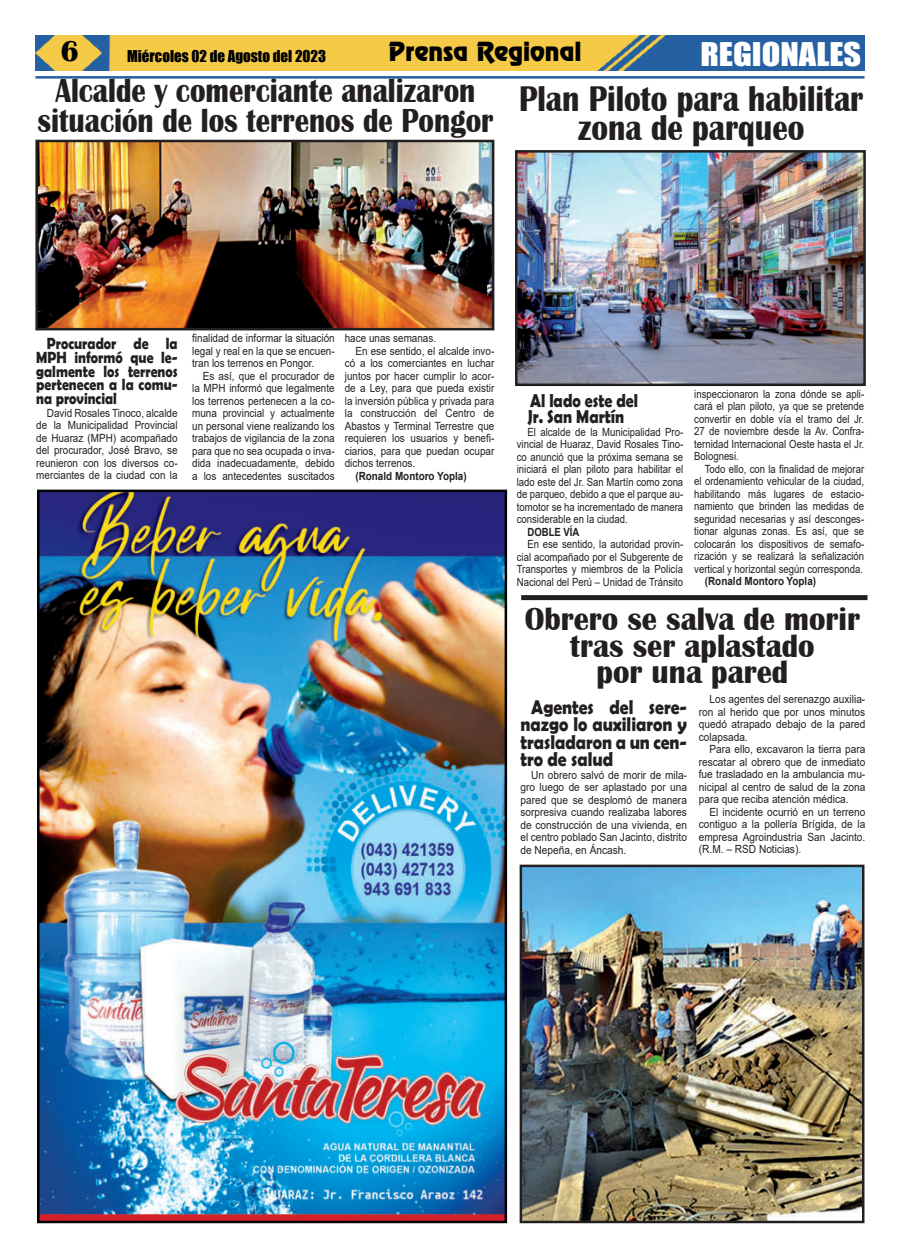
<style>
.page{position:relative;width:900px;height:1258px;background:#fff}
.page>*{position:absolute;margin:0;border:0;box-sizing:border-box;transform-origin:0 0}
.t1{font:700 36.75px/28.8px "Britannic";color:#231f20;text-align:center;scale:.84 1}
.t2{font:700 34.25px/30px "Britannic";color:#231f20;text-align:center;scale:.84 1}
.t3{font:700 33.12px/26.2px "Britannic";color:#231f20;text-align:center;scale:.92 1}
.t4{font:30px "Impact";color:#fff;scale:1.14 1}
.t5{font:700 30px "Britannic";color:#000}
.t6{font:23.75px "Renfrew Normal";color:#000}
.t7{font:700 20px/17.5px "Berlin Sans FB Demi";color:#231f20;text-align:justify;scale:.88 1}
.t8{font:700 18.75px/16.2px "Berlin Sans FB Demi";color:#231f20;scale:.85 1}
.t9{font:700 16.25px/13.8px "Berlin Sans FB Demi";color:#231f20;text-align:justify;scale:.85 1}
.t10{font:15px "Impact";color:#000}
.t11{font:11.25px/12.5px "Arial";color:#231f20;text-align:justify;scale:.85 1}
.t12{font:11.25px/12.5px "Arial";color:#231f20;text-align:justify;scale:.88 1}
.t13{font:11.25px/12.5px "Arial";color:#231f20;text-align:justify;scale:.9 1}
.t14{font:700 11.25px "Arial";color:#231f20;scale:.88 1}
.t15{font:700 11.25px "Arial";color:#231f20;scale:.85 1}
</style>
<div class="page">
<img style="left:35px;top:35px;width:830px;height:36px">
<hr style="left:35px;top:76px;width:830px;height:3px;background:#2361a2">
<img style="left:39px;top:144px;width:451px;height:182px">
<div style="left:35px;top:140px;width:459px;height:190px;border:3px solid #231f20"></div>
<img style="left:519px;top:154px;width:343px;height:228px">
<div style="left:515px;top:150px;width:351px;height:236px;border:3px solid #231f20"></div>
<div style="left:521px;top:595px;width:347px;height:5px;background:#231f20"></div>
<img style="left:524px;top:869px;width:336px;height:350px">
<div style="left:520px;top:865px;width:344px;height:358px;border:3px solid #231f20"></div>
<img style="left:41px;top:494px;width:462px;height:725px">
<div style="left:37px;top:490px;width:470px;height:733px;border:3px solid #000"></div>
<h3 class="t5" style="left:61px;top:41px;width:20px">6</h3>
<h3 class="t10" style="left:127px;top:49px;width:201px">Miércoles 02 de Agosto del 2023</h3>
<h3 class="t6" style="left:389px;top:41px;width:194px">Prensa Regional</h3>
<h3 class="t4" style="left:700px;top:40px;width:143px">REGIONALES</h3>
<h2 class="t2" style="left:38px;top:79px;width:544px">Alcalde y comerciante analizaron situación de los terrenos de Pongor</h2>
<h1 class="t1" style="left:519px;top:88px;width:411px">Plan Piloto para habilitar zona de parqueo</h1>
<h3 class="t9" style="left:36px;top:337px;width:168px;text-indent:11px">Procurador de la MPH informó que le&shy;galmente los terrenos pertenecen a la comu&shy;na provincial</h3>
<p class="t12" style="left:36px;top:407px;width:162px;text-indent:11px">David Rosales Tinoco, alcalde de la Municipalidad Provincial de Huaraz (MPH) acompañado del procurador, José Bravo, se reunieron con los diversos co&shy;merciantes de la ciudad con la</p>
<p class="t12" style="left:192px;top:332px;width:163px">finalidad de informar la situación legal y real en la que se encuen&shy;tran los terrenos en Pongor.</p>
<p class="t12" style="left:192px;top:370px;width:163px;text-indent:11px">Es así, que el procurador de la MPH informó que legalmente los terrenos pertenecen a la co&shy;muna provincial y actualmente un personal viene realizando los trabajos de vigilancia de la zona para que no sea ocupada o inva&shy;dida inadecuadamente, debido a los antecedentes suscitados</p>
<p class="t12" style="left:345px;top:333px;width:105px">hace unas semanas.</p>
<p class="t12" style="left:355px;top:345px;width:159px">En ese sentido, el alcalde invo-</p>
<p class="t12" style="left:345px;top:358px;width:171px">có a los comerciantes en luchar</p>
<p class="t12" style="left:345px;top:370px;width:171px">juntos por hacer cumplir lo acor-</p>
<p class="t12" style="left:345px;top:383px;width:171px">de a Ley, para que pueda existir</p>
<p class="t12" style="left:345px;top:395px;width:171px">la inversión pública y privada para</p>
<p class="t12" style="left:345px;top:407px;width:171px">la construcción del Centro de</p>
<p class="t12" style="left:345px;top:420px;width:171px">Abastos y Terminal Terrestre que</p>
<p class="t12" style="left:345px;top:432px;width:171px">requieren los usuarios y benefi-</p>
<p class="t12" style="left:345px;top:445px;width:171px">ciarios, para que puedan ocupar</p>
<p class="t12" style="left:345px;top:458px;width:82px">dichos terrenos.</p>
<p class="t14" style="left:355px;top:471px;width:128px">(Ronald Montoro Yopla)</p>
<p class="t11" style="left:694px;top:389px;width:202px">inspeccionaron la zona dónde se apli&shy;cará el plan piloto, ya que se pretende convertir en doble vía el tramo del Jr.<br>27 de noviembre desde la Av. Confra&shy;ternidad Internacional Oeste hasta el Jr.<br>Bolognesi.</p>
<p class="t11" style="left:694px;top:462px;width:202px;text-indent:11px">Todo ello, con la finalidad de mejorar el ordenamiento vehicular de la ciudad, habilitando más lugares de estacio&shy;namiento que brinden las medidas de seguridad necesarias y así desconges&shy;tionar algunas zonas. Es así, que se colocarán los dispositivos de semafo&shy;rización y se realizará la señalización vertical y horizontal según corresponda.</p>
<p class="t14" style="left:705px;top:577px;width:128px">(Ronald Montoro Yopla)</p>
<h3 class="t3" style="left:525px;top:609px;width:366px">Obrero se salva de morir tras ser aplastado<br>por una pared</h3>
<h3 class="t7" style="left:521px;top:699px;width:191px;text-indent:11px">Agentes del sere&shy;nazgo lo auxiliaron y trasladaron a un cen&shy;tro de salud</h3>
<p class="t13" style="left:521px;top:769px;width:187px;text-indent:11px">Un obrero salvó de morir de mila&shy;gro luego de ser aplastado por una pared que se desplomó de manera sorpresiva cuando realizaba labores de construcción de una vivienda, en el centro poblado San Jacinto, distrito de Nepeña, en Áncash.</p>
<h3 class="t8" style="left:527px;top:393px;width:132px">Al lado este del<br>Jr. San Martín</h3>
<p class="t11" style="left:517px;top:426px;width:197px;text-indent:11px">El alcalde de la Municipalidad Pro&shy;vincial de Huaraz, David Rosales Tino&shy;co anunció que la próxima semana se iniciará el plan piloto para habilitar el lado este del Jr. San Martín como zona de parqueo, debido a que el parque au&shy;tomotor se ha incrementado de manera considerable en la ciudad.</p>
<p class="t15" style="left:527px;top:527px;width:63px">DOBLE VÍA</p>
<p class="t11" style="left:517px;top:539px;width:197px;text-indent:11px">En ese sentido, la autoridad provin&shy;cial acompañado por el Subgerente de Transportes y miembros de la Policía Nacional del Perú – Unidad de Tránsito</p>
<p class="t13" style="left:699px;top:694px;width:187px;text-indent:11px">Los agentes del serenazgo auxilia&shy;ron al herido que por unos minutos quedó atrapado debajo de la pared colapsada.</p>
<p class="t13" style="left:699px;top:744px;width:187px;text-indent:11px">Para ello, excavaron la tierra para rescatar al obrero que de inmediato fue trasladado en la ambulancia mu&shy;nicipal al centro de salud de la zona para que reciba atención médica.</p>
<p class="t13" style="left:699px;top:807px;width:187px;text-indent:11px">El incidente ocurrió en un terreno contiguo a la pollería Brígida, de la empresa Agroindustria San Jacinto. (R.M. – RSD Noticias).</p>
</div>
